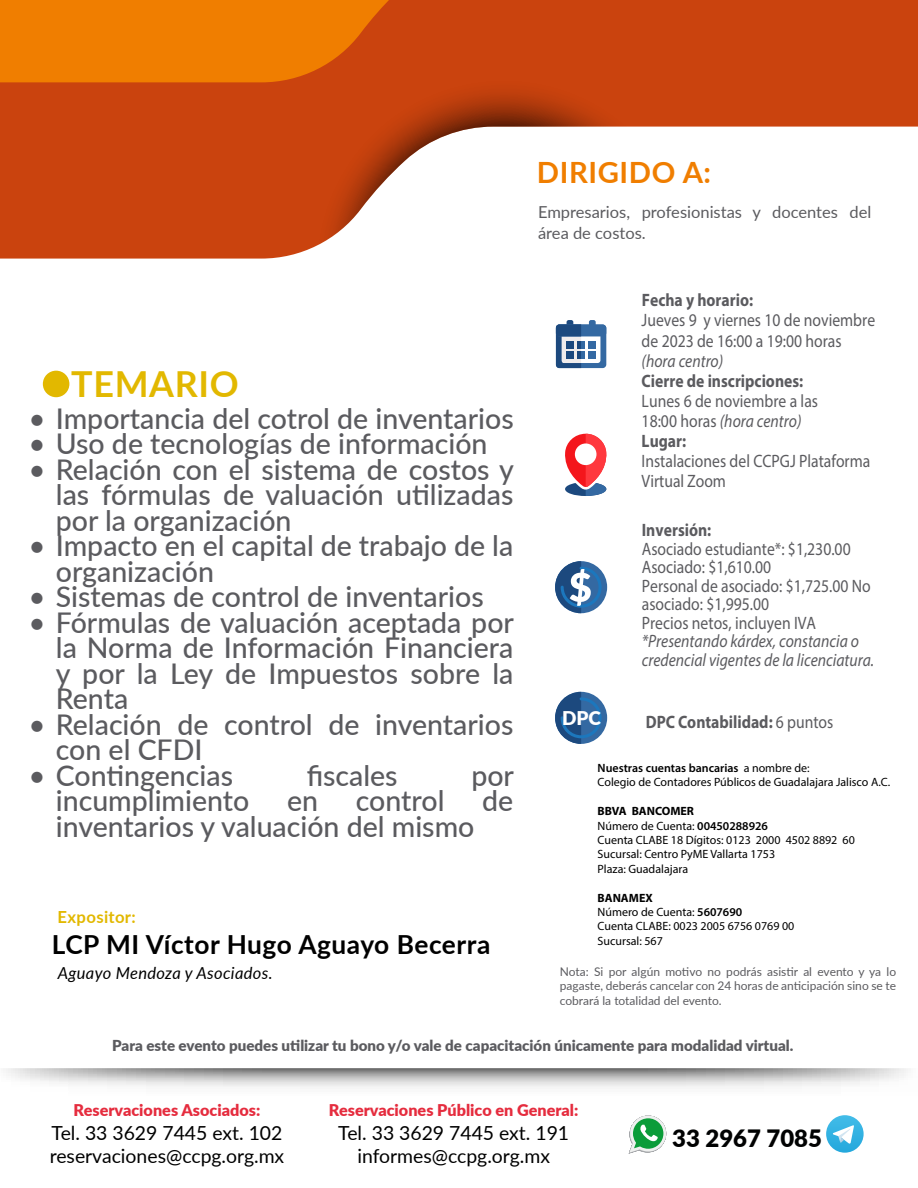
<style>
.page{position:relative;width:918px;height:1188px;background:#fff}
.page>*{position:absolute;margin:0;border:0;box-sizing:border-box;transform-origin:0 0}
.t1{font:700 35.85px "Lato";letter-spacing:.02em;color:#e2b800}
.t2{font:700 29.25px "Lato";letter-spacing:.02em;color:#f07e00}
.t3{font:500 28.5px/25.5px "Lato";color:#5b5b5f;text-align:justify}
.t4{font:700 26.25px "Lato";letter-spacing:.02em;color:#000}
.t5{font:900 23.85px "Lato";color:#010202}
.t6{font:19.35px/23.2px "Lato";color:#000}
.t7{font:900 18.9px "Lato";color:#fff}
.t8{font:18px/20.1px "Myriad Pro";color:#5b5b5f;scale:.87 1}
.t9{font:italic 18px/18.5px "Myriad Pro";color:#5b5b5f;scale:.87 1}
.t10{font:700 18px "Myriad Pro";color:#5b5b5f;scale:.87 1}
.t11{font:700 16.65px "Lato";letter-spacing:.02em;color:#e2b800}
.t12{font:16.5px/21px "Lato";color:#5b5b5f}
.t13{font:italic 16.5px "Lato";letter-spacing:.02em;color:#000}
.t14{font:900 16.2px "Lato";color:#e52c3e}
.t15{font:900 15.15px "Lato";color:#5b5b5f}
.t16{font:12px/14.4px "Myriad Pro";color:#000}
.t17{font:12px/14.4px "Lato";color:#5b5b5f;text-align:justify}
.s1{font-style:italic}
.s2{font-weight:700}
.s3{font-weight:400}
.s4{font-weight:600}
</style>
<div class="page">
<svg style="left:0;top:0;width:918px;height:259px"></svg>
<svg style="left:0;top:0;width:395px;height:82px;background:#eb7701"></svg>
<svg style="left:6px;top:1068px;width:902px;height:19px"></svg>
<svg style="left:628px;top:1115px;width:38px;height:39px"></svg>
<svg style="left:826px;top:1115px;width:38px;height:38px"></svg>
<svg style="left:833px;top:1125px;width:21px;height:19px"></svg>
<svg style="left:565px;top:433px;width:42px;height:63px"></svg>
<div style="left:575px;top:443px;width:21px;height:22px;background:#fff;border-radius:50%"></div>
<div style="left:555px;top:561px;width:52px;height:52px;background:#3469a2;border-radius:26px"></div>
<svg style="left:555px;top:561px;width:47px;height:52px"></svg>
<div style="left:555px;top:692px;width:52px;height:52px;background:#3469a2;border-radius:26px"></div>
<svg style="left:555px;top:692px;width:47px;height:52px"></svg>
<div style="left:567px;top:320px;width:6px;height:9px;background:#1c497e;border-radius:2px"></div>
<div style="left:589px;top:320px;width:7px;height:9px;background:#3469a2;border-radius:2px"></div>
<div style="left:556px;top:325px;width:50px;height:43px;background:#3469a2;border-radius:4px"></div>
<div style="left:562px;top:330px;width:38px;height:33px;background:#fff;border-radius:3px"></div>
<div style="left:556px;top:325px;width:50px;height:11px;background:#3469a2;border-radius:4px"></div>
<div style="left:577px;top:341px;width:8px;height:8px;background:#3469a2"></div>
<div style="left:588px;top:341px;width:8px;height:8px;background:#3469a2"></div>
<div style="left:577px;top:351px;width:8px;height:8px;background:#3469a2"></div>
<svg style="left:556px;top:325px;width:25px;height:43px"></svg>
<div style="left:588px;top:351px;width:8px;height:8px;background:#3469a2"></div>
<div style="left:43px;top:371px;width:26px;height:26px;background:#e2b800;border-radius:50%"></div>
<p class="t2" style="left:537px;top:151px;width:176px">DIRIGIDO A:</p>
<p class="t1" style="left:71px;top:357px;width:169px">TEMARIO</p>
<p class="t3" style="left:29px;top:405px;width:486px">• Importancia del cotrol de inventarios</p>
<p class="t3" style="left:29px;top:430px;width:460px">• Uso de tecnologías de información</p>
<p class="t3" style="left:56px;top:456px;width:460px;text-indent:-27px">• Relación con el sistema de costos y las fórmulas de valuación utilizadas por la organización</p>
<p class="t3" style="left:56px;top:532px;width:459px;text-indent:-27px">• Impacto en el capital de trabajo de la organización</p>
<p class="t3" style="left:29px;top:583px;width:456px">• Sistemas de control de inventarios</p>
<p class="t3" style="left:56px;top:609px;width:460px;text-indent:-27px">• Fórmulas de valuación aceptada por la Norma de Información Financiera y por la Ley de Impuestos sobre la Renta</p>
<p class="t3" style="left:56px;top:711px;width:459px;text-indent:-27px">• Relación de control de inventarios con el CFDI</p>
<p class="t3" style="left:29px;top:762px;width:206px">• Contingencias</p>
<p class="t3" style="left:307px;top:762px;width:92px">fiscales</p>
<p class="t3" style="left:471px;top:762px;width:44px">por</p>
<p class="t3" style="left:56px;top:787px;width:195px">incumplimiento</p>
<p class="t3" style="left:287px;top:787px;width:33px">en</p>
<p class="t3" style="left:356px;top:787px;width:90px">control</p>
<p class="t3" style="left:482px;top:787px;width:33px">de</p>
<p class="t3" style="left:56px;top:813px;width:420px">inventarios y valuación del mismo</p>
<p class="t11" style="left:58px;top:905px;width:80px">Expositor:</p>
<p class="t4" style="left:52px;top:925px;width:440px">LCP MI Víctor Hugo Aguayo Becerra</p>
<p class="t13" style="left:58px;top:961px;width:216px">Aguayo Mendoza y Asociados.</p>
<p class="t12" style="left:538px;top:201px;width:335px">Empresarios, profesionistas y docentes del área de costos.</p>
<p class="t10" style="left:642px;top:289px;width:130px">Fecha y horario:</p>
<p class="t8" style="left:642px;top:310px;width:270px">Jueves 9 y viernes 10 de noviembre de 2023 de 16:00 a 19:00 horas</p>
<p class="t9" style="left:642px;top:351px;width:95px">(hora centro)</p>
<p class="t10" style="left:642px;top:369px;width:187px">Cierre de inscripciones:</p>
<p class="t8" style="left:642px;top:390px;width:204px">Lunes 6 de noviembre a las<br>18:00 horas <span class="s1">(hora centro)<br></span><span class="s2">Lugar:</span></p>
<p class="t8" style="left:642px;top:451px;width:264px">Instalaciones del CCPGJ Plataforma<br>Virtual Zoom</p>
<p class="t10" style="left:642px;top:519px;width:81px">Inversión:</p>
<p class="t8" style="left:642px;top:539px;width:265px;line-height:18.5px">Asociado estudiante*: $1,230.00<br>Asociado: $1,610.00<br>Personal de asociado: $1,725.00 No asociado: $1,995.00<br>Precios netos, incluyen IVA</p>
<p class="t9" style="left:642px;top:632px;width:269px">*Presentando kárdex, constancia o credencial vigentes de la licenciatura.</p>
<p class="t7" style="left:562px;top:703px;width:40px">DPC</p>
<p class="t10" style="left:646px;top:710px;width:217px">DPC Contabilidad: <span class="s3">6 puntos</span></p>
<p class="t16" style="left:598px;top:761px;width:294px"><span class="s4">Nuestras cuentas bancarias</span> a nombre de:<br>Colegio de Contadores Públicos de Guadalajara Jalisco A.C.</p>
<p class="t16" style="left:598px;top:804px;width:259px"><span class="s2">BBVA BANCOMER<br></span>Número de Cuenta: <span class="s4">00450288926<br></span>Cuenta CLABE 18 Dígitos: 0123 2000 4502 8892 60<br>Sucursal: Centro PyME Vallarta 1753<br>Plaza: Guadalajara</p>
<p class="t16" style="left:598px;top:890px;width:198px"><span class="s2">BANAMEX<br></span>Número de Cuenta: <span class="s4">5607690<br></span>Cuenta CLABE: 0023 2005 6756 0769 00<br>Sucursal: 567</p>
<p class="t17" style="left:560px;top:964px;width:338px">Nota: Si por algún motivo no podrás asistir al evento y ya lo pagaste, deberás cancelar con 24 horas de anticipación sino se te cobrará la totalidad del evento.</p>
<p class="t15" style="left:112px;top:1034px;width:683px">Para este evento puedes utilizar tu bono y/o vale de capacitación únicamente para modalidad virtual.</p>
<p class="t14" style="left:74px;top:1098px;width:188px">Reservaciones Asociados:</p>
<p class="t6" style="left:50px;top:1120px;width:236px">Tel. 33 3629 7445 ext. 102 reservaciones@ccpg.org.mx</p>
<p class="t14" style="left:329px;top:1098px;width:251px">Reservaciones Público en General:</p>
<p class="t6" style="left:338px;top:1120px;width:232px;text-align:center">Tel. 33 3629 7445 ext. 191 informes@ccpg.org.mx</p>
<p class="t5" style="left:672px;top:1120px;width:151px">33 2967 7085</p>
</div>
